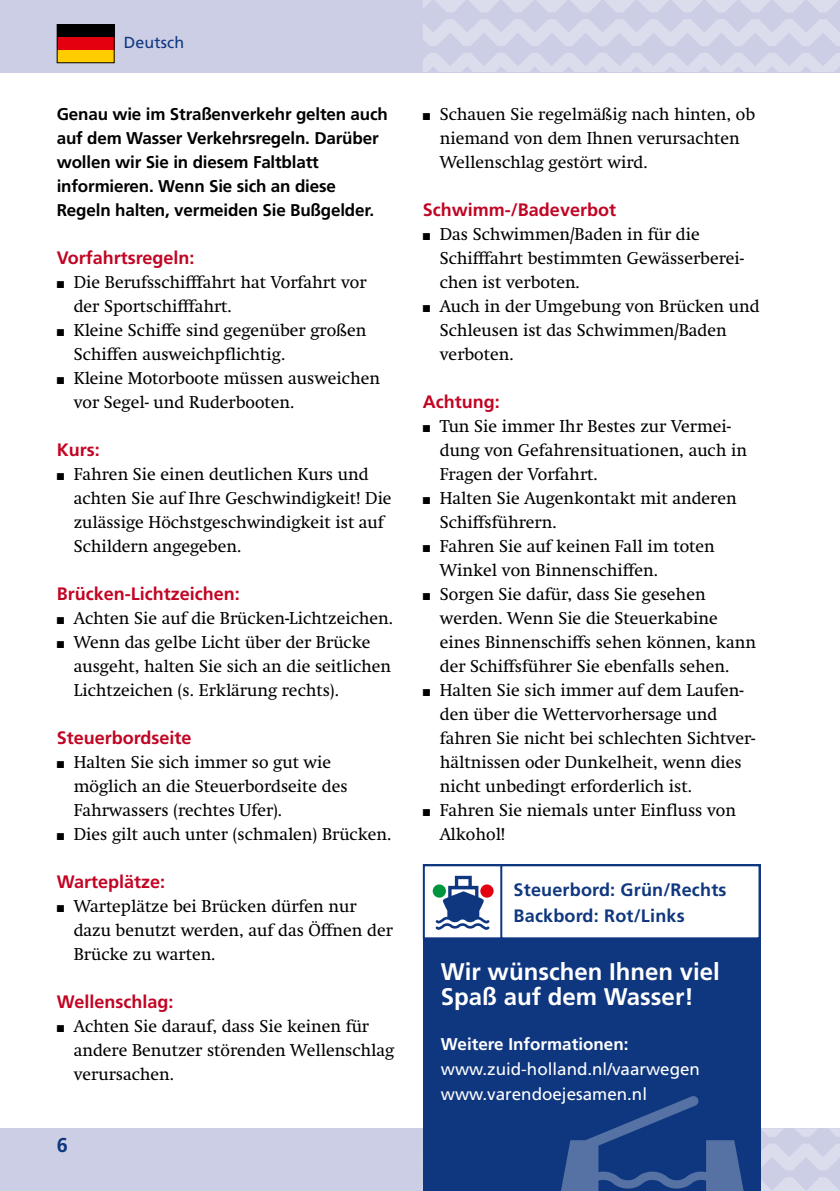
<style>
.page{position:relative;width:840px;height:1191px;background:#fff}
.page>*{position:absolute;margin:0;border:0;box-sizing:border-box;transform-origin:0 0}
.t1{font:700 24px/25px "Frutiger LT Std";color:#fff}
.t2{font:700 20px "Frutiger LT Std";color:#0f377f}
.t3{font:700 18px "Frutiger LT Std";color:#c10524}
.t4{font:700 18px/26px "Frutiger LT Std";letter-spacing:.01em;color:#0f377f}
.t5{font:17px/24px "Swift Os F";color:#000}
.t6{font:700 17px/24px "Frutiger LT Std";letter-spacing:-.01em;color:#000}
.t7{font:17px/25px "Frutiger LT Std";color:#fff}
.t8{font:700 17px "Frutiger LT Std";color:#fff}
.t9{font:16px "Frutiger LT Std";letter-spacing:.01em;color:#0f377f}
</style>
<div class="page">
<div style="left:0;top:1128px;width:839px;height:63px;background:#cccee5"></div>
<div style="left:0;top:0;width:839px;height:72px;background:#cccee5"></div>
<div style="left:57px;top:25px;width:57px;height:38px;background:#000"></div>
<div style="left:57px;top:37px;width:57px;height:26px;background:#e3000f"></div>
<div style="left:57px;top:50px;width:57px;height:13px;background:#fc0"></div>
<div style="left:57px;top:25px;width:57px;height:38px;border:1px solid #000"></div>
<svg style="left:423px;top:53px;width:416px;height:19px"></svg>
<svg style="left:423px;top:0;width:415px;height:12px"></svg>
<svg style="left:423px;top:19px;width:416px;height:27px"></svg>
<div style="left:422px;top:864px;width:338px;height:327px;background:#0f377f"></div>
<svg style="left:422px;top:1095px;width:417px;height:96px"></svg>
<div style="left:423px;top:865px;width:83px;height:73px;background:#fff"></div>
<svg style="left:435px;top:875px;width:54px;height:55px"></svg>
<div style="left:480px;top:884px;width:13px;height:13px;background:#e3000f;border-radius:50%"></div>
<div style="left:432px;top:884px;width:13px;height:13px;background:#00963f;border-radius:50%"></div>
<div style="left:422px;top:864px;width:85px;height:75px;border:2px solid #0f377f"></div>
<div style="left:501px;top:865px;width:258px;height:73px;background:#fff"></div>
<div style="left:500px;top:864px;width:260px;height:75px;border:2px solid #0f377f"></div>
<p class="t9" style="left:124px;top:33px;width:62px">Deutsch</p>
<p class="t6" style="left:57px;top:102px;width:332px">Genau wie im Straßenverkehr gelten auch auf dem Wasser Verkehrsregeln. Darüber wollen wir Sie in diesem Faltblatt informieren. Wenn Sie sich an diese Regeln halten, vermeiden Sie Bußgelder.</p>
<p class="t3" style="left:57px;top:247px;width:139px">Vorfahrtsregeln:</p>
<p class="t5" style="left:74px;top:270px;width:294px;text-indent:-17px">■ Die Berufsschifffahrt hat Vorfahrt vor der Sportschifffahrt.</p>
<p class="t5" style="left:74px;top:318px;width:294px;text-indent:-17px">■ Kleine Schiffe sind gegenüber großen<br>Schiffen ausweichpflichtig.</p>
<p class="t5" style="left:74px;top:366px;width:307px;text-indent:-17px">■ Kleine Motorboote müssen ausweichen vor Segel- und Ruderbooten.</p>
<p class="t3" style="left:57px;top:439px;width:45px">Kurs:</p>
<p class="t5" style="left:74px;top:462px;width:319px;text-indent:-17px">■ Fahren Sie einen deutlichen Kurs und achten Sie auf Ihre Geschwindigkeit! Die zulässige Höchstgeschwindigkeit ist auf Schildern angegeben.</p>
<p class="t3" style="left:57px;top:583px;width:185px">Brücken-Lichtzeichen:</p>
<p class="t5" style="left:57px;top:606px;width:337px">■ Achten Sie auf die Brücken-Lichtzeichen.</p>
<p class="t5" style="left:74px;top:630px;width:319px;text-indent:-17px">■ Wenn das gelbe Licht über der Brücke ausgeht, halten Sie sich an die seitlichen<br>Lichtzeichen (s. Erklärung rechts).</p>
<p class="t3" style="left:57px;top:727px;width:136px">Steuerbordseite</p>
<p class="t5" style="left:74px;top:750px;width:275px;text-indent:-17px">■ Halten Sie sich immer so gut wie möglich an die Steuerbordseite des<br>Fahrwassers (rechtes Ufer).</p>
<p class="t5" style="left:57px;top:822px;width:336px">■ Dies gilt auch unter (schmalen) Brücken.</p>
<p class="t3" style="left:57px;top:871px;width:110px">Warteplätze:</p>
<p class="t5" style="left:74px;top:894px;width:320px;text-indent:-17px">■ Warteplätze bei Brücken dürfen nur dazu benutzt werden, auf das Öffnen der<br>Brücke zu warten.</p>
<p class="t3" style="left:57px;top:991px;width:118px">Wellenschlag:</p>
<p class="t5" style="left:74px;top:1014px;width:322px;text-indent:-17px">■ Achten Sie darauf, dass Sie keinen für andere Benutzer störenden Wellenschlag verursachen.</p>
<p class="t2" style="left:57px;top:1133px;width:13px">6</p>
<p class="t5" style="left:439px;top:102px;width:317px;text-indent:-17px">■ Schauen Sie regelmäßig nach hinten, ob niemand von dem Ihnen verursachten<br>Wellenschlag gestört wird.</p>
<p class="t3" style="left:422px;top:199px;width:195px">Schwimm-/Badeverbot</p>
<p class="t5" style="left:439px;top:222px;width:305px;text-indent:-17px">■ Das Schwimmen/Baden in für die<br>Schifffahrt bestimmten Gewässerberei&shy;chen ist verboten.</p>
<p class="t5" style="left:439px;top:294px;width:321px;text-indent:-17px">■ Auch in der Umgebung von Brücken und<br>Schleusen ist das Schwimmen/Baden verboten.</p>
<p class="t3" style="left:422px;top:391px;width:78px">Achtung:</p>
<p class="t5" style="left:439px;top:414px;width:308px;text-indent:-17px">■ Tun Sie immer Ihr Bestes zur Vermei&shy;dung von Gefahrensituationen, auch in<br>Fragen der Vorfahrt.</p>
<p class="t5" style="left:439px;top:486px;width:298px;text-indent:-17px">■ Halten Sie Augenkontakt mit anderen<br>Schiffsführern.</p>
<p class="t5" style="left:439px;top:534px;width:276px;text-indent:-17px">■ Fahren Sie auf keinen Fall im toten<br>Winkel von Binnenschiffen.</p>
<p class="t5" style="left:439px;top:582px;width:317px;text-indent:-17px">■ Sorgen Sie dafür, dass Sie gesehen werden. Wenn Sie die Steuerkabine eines Binnenschiffs sehen können, kann der Schiffsführer Sie ebenfalls sehen.</p>
<p class="t5" style="left:439px;top:678px;width:317px;text-indent:-17px">■ Halten Sie sich immer auf dem Laufen&shy;den über die Wettervorhersage und fahren Sie nicht bei schlechten Sichtver&shy;hältnissen oder Dunkelheit, wenn dies nicht unbedingt erforderlich ist.</p>
<p class="t5" style="left:439px;top:798px;width:297px;text-indent:-17px">■ Fahren Sie niemals unter Einfluss von<br>Alkohol!</p>
<p class="t4" style="left:513px;top:876px;width:214px">Steuerbord: Grün/Rechts<br>Backbord: Rot/Links</p>
<h1 class="t1" style="left:440px;top:959px;width:280px">Wir wünschen Ihnen viel<br>Spaß auf dem Wasser!</h1>
<p class="t8" style="left:440px;top:1034px;width:189px">Weitere Informationen:</p>
<p class="t7" style="left:440px;top:1057px;width:260px">www.zuid-holland.nl/vaarwegen www.varendoejesamen.nl</p>
</div>
